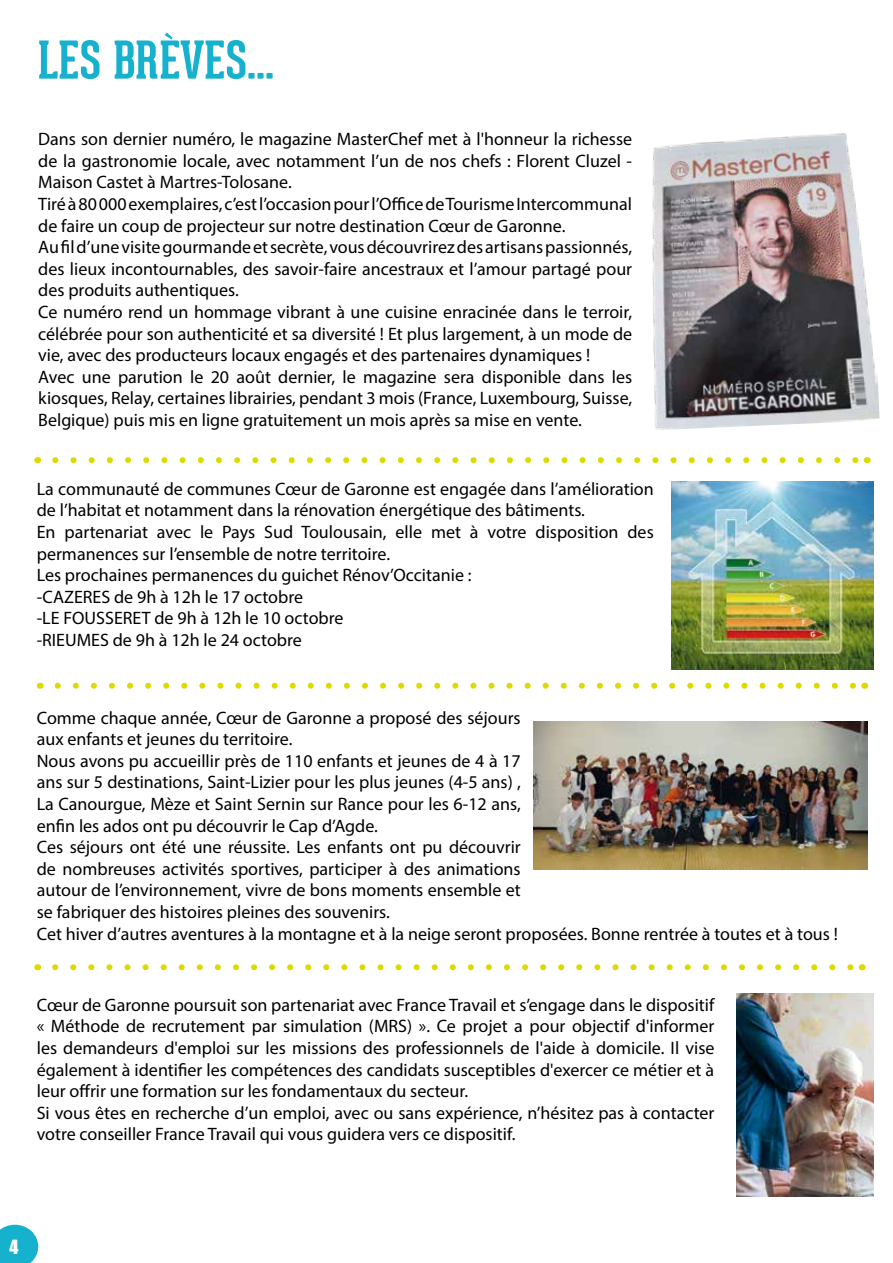
<style>
.page{position:relative;width:893px;height:1263px;background:#fff}
.page>*{position:absolute;margin:0;border:0;box-sizing:border-box;transform-origin:0 0}
.t1{font:700 51px "Geared Slab";color:#16b1cc}
.t2{font:18px/21.6px "Myriad Pro";color:#000}
.t3{font:18px "Impact";color:#fff}
.s1{color:#fff}
</style>
<div class="page">
<svg style="left:55px;top:457px;width:803px;height:6px"></svg>
<svg style="left:0;top:1225px;width:38px;height:38px"></svg>
<svg style="left:58px;top:683px;width:797px;height:6px"></svg>
<img style="left:672px;top:482px;width:201px;height:188px">
<img style="left:652px;top:133px;width:228px;height:297px">
<img style="left:534px;top:722px;width:333px;height:147px">
<svg style="left:55px;top:964px;width:798px;height:6px"></svg>
<img style="left:737px;top:993px;width:136px;height:203px">
<h1 class="t1" style="left:38px;top:28px;width:246px">LES BRÈVES...<span class="s1">.</span></h1>
<p class="t2" style="left:38px;top:128px;width:595px">Dans son dernier numéro, le magazine MasterChef met à l'honneur la richesse de la gastronomie locale, avec notamment l’un de nos chefs : Florent Cluzel - Maison Castet à Martres-Tolosane.<br>Tiré à 80 000 exemplaires, c’est l’occasion pour l’Office de Tourisme Intercommunal de faire un coup de projecteur sur notre destination Cœur de Garonne.<br>Au fil d’une visite gourmande et secrète, vous découvrirez des artisans passionnés, des lieux incontournables, des savoir-faire ancestraux et l’amour partagé pour des produits authentiques.<br>Ce numéro rend un hommage vibrant à une cuisine enracinée dans le terroir, célébrée pour son authenticité et sa diversité ! Et plus largement, à un mode de vie, avec des producteurs locaux engagés et des partenaires dynamiques !<br>Avec une parution le 20 août dernier, le magazine sera disponible dans les kiosques, Relay, certaines librairies, pendant 3 mois (France, Luxembourg, Suisse, Belgique) puis mis en ligne gratuitement un mois après sa mise en vente.</p>
<p class="t2" style="left:37px;top:478px;width:618px">La communauté de communes Cœur de Garonne est engagée dans l’amélioration de l’habitat et notamment dans la rénovation énergétique des bâtiments.<br>En partenariat avec le Pays Sud Toulousain, elle met à votre disposition des permanences sur l’ensemble de notre territoire.<br>Les prochaines permanences du guichet Rénov’Occitanie :<br>-CAZERES de 9h à 12h le 17 octobre<br>-LE FOUSSERET de 9h à 12h le 10 octobre<br>-RIEUMES de 9h à 12h le 24 octobre</p>
<p class="t2" style="left:37px;top:706px;width:803px">Comme chaque année, Cœur de Garonne a proposé des séjours<br>aux enfants et jeunes du territoire.<br>Nous avons pu accueillir près de 110 enfants et jeunes de 4 à 17<br>ans sur 5 destinations, Saint-Lizier pour les plus jeunes (4-5 ans) ,<br>La Canourgue, Mèze et Saint Sernin sur Rance pour les 6-12 ans,<br>enfin les ados ont pu découvrir le Cap d’Agde.<br>Ces séjours ont été une réussite. Les enfants ont pu découvrir<br>de nombreuses activités sportives, participer à des animations<br>autour de l’environnement, vivre de bons moments ensemble et<br>se fabriquer des histoires pleines des souvenirs.<br>Cet hiver d’autres aventures à la montagne et à la neige seront proposées. Bonne rentrée à toutes et à tous !</p>
<p class="t2" style="left:37px;top:993px;width:679px">Cœur de Garonne poursuit son partenariat avec France Travail et s’engage dans le dispositif « Méthode de recrutement par simulation (MRS) ». Ce projet a pour objectif d'informer les demandeurs d'emploi sur les missions des professionnels de l'aide à domicile. Il vise également à identifier les compétences des candidats susceptibles d'exercer ce métier et à leur offrir une formation sur les fondamentaux du secteur.<br>Si vous êtes en recherche d’un emploi, avec ou sans expérience, n’hésitez pas à contacter votre conseiller France Travail qui vous guidera vers ce dispositif.</p>
<p class="t3" style="left:10px;top:1233px;width:10px">4</p>
</div>
